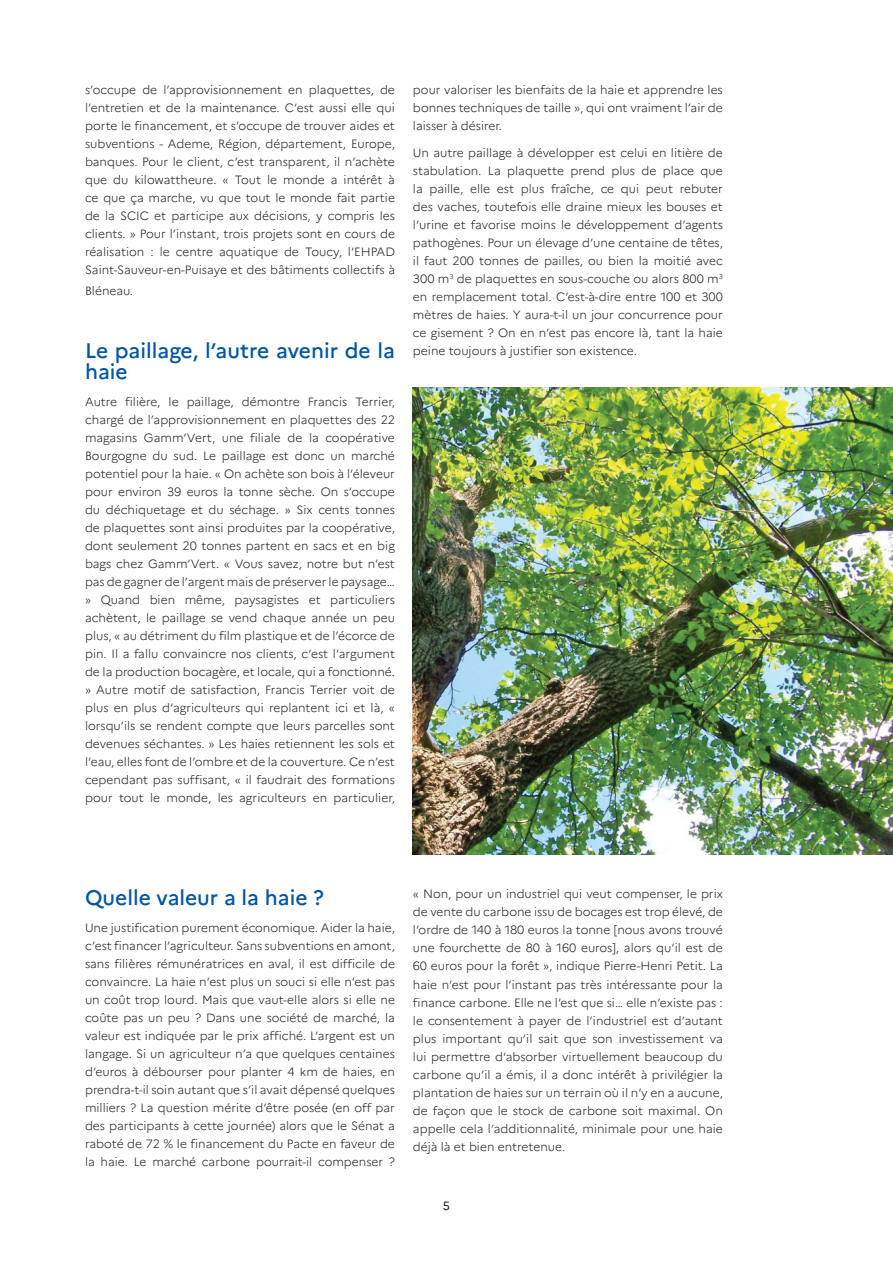
<style>
.page{position:relative;width:893px;height:1263px;background:#fff}
.page>*{position:absolute;margin:0;border:0;box-sizing:border-box;transform-origin:0 0}
.t1{font:500 21px/21px "Marianne";letter-spacing:-.005em;color:#0155a4}
.t2{font:300 12px/18px "Marianne";color:#231f20;text-align:justify}
.t3{font:12px "Marianne";color:#231f20}
</style>
<div class="page">
<img style="left:413px;top:388px;width:480px;height:466px">
<p class="t2" style="left:85px;top:81px;width:311px">s’occupe de l’approvisionnement en plaquettes, de l’entretien et de la maintenance. C’est aussi elle qui porte le financement, et s’occupe de trouver aides et subventions - Ademe, Région, département, Europe, banques. Pour le client, c’est transparent, il n’achète que du kilowattheure. « Tout le monde a intérêt à ce que ça marche, vu que tout le monde fait partie de la SCIC et participe aux décisions, y compris les clients. » Pour l’instant, trois projets sont en cours de réalisation : le centre aquatique de Toucy, l’EHPAD Saint-Sauveur-en-Puisaye et des bâtiments collectifs à</p>
<p class="t2" style="left:85px;top:282px;width:50px">Bléneau.</p>
<h1 class="t1" style="left:85px;top:340px;width:311px">Le paillage, l’autre avenir de la haie</h1>
<p class="t2" style="left:85px;top:392px;width:311px">Autre filière, le paillage, démontre Francis Terrier, chargé de l’approvisionnement en plaquettes des 22 magasins Gamm’Vert, une filiale de la coopérative Bourgogne du sud. Le paillage est donc un marché potentiel pour la haie. « On achète son bois à l’éleveur pour environ 39 euros la tonne sèche. On s’occupe du déchiquetage et du séchage. » Six cents tonnes de plaquettes sont ainsi produites par la coopérative, dont seulement 20 tonnes partent en sacs et en big bags chez Gamm’Vert. « Vous savez, notre but n’est pas de gagner de l’argent mais de préserver le paysage… » Quand bien même, paysagistes et particuliers achètent, le paillage se vend chaque année un peu plus, « au détriment du film plastique et de l’écorce de pin. Il a fallu convaincre nos clients, c’est l’argument de la production bocagère, et locale, qui a fonctionné. » Autre motif de satisfaction, Francis Terrier voit de plus en plus d’agriculteurs qui replantent ici et là, « lorsqu’ils se rendent compte que leurs parcelles sont devenues séchantes. » Les haies retiennent les sols et l’eau, elles font de l’ombre et de la couverture. Ce n’est cependant pas suffisant, « il faudrait des formations pour tout le monde, les agriculteurs en particulier,</p>
<p class="t2" style="left:413px;top:81px;width:311px">pour valoriser les bienfaits de la haie et apprendre les bonnes techniques de taille », qui ont vraiment l’air de laisser à désirer.</p>
<p class="t2" style="left:413px;top:143px;width:311px">Un autre paillage à développer est celui en litière de stabulation. La plaquette prend plus de place que la paille, elle est plus fraîche, ce qui peut rebuter des vaches, toutefois elle draine mieux les bouses et l’urine et favorise moins le développement d’agents pathogènes. Pour un élevage d’une centaine de têtes, il faut 200 tonnes de pailles, ou bien la moitié avec 300 m<sup>3</sup> de plaquettes en sous-couche ou alors 800 m<sup>3 </sup>en remplacement total. C’est-à-dire entre 100 et 300 mètres de haies. Y aura-t-il un jour concurrence pour ce gisement ? On en n’est pas encore là, tant la haie peine toujours à justifier son existence.</p>
<h1 class="t1" style="left:85px;top:887px;width:240px">Quelle valeur a la haie ?</h1>
<p class="t2" style="left:85px;top:918px;width:311px">Une justification purement économique. Aider la haie, c’est financer l’agriculteur. Sans subventions en amont, sans filières rémunératrices en aval, il est difficile de convaincre. La haie n’est plus un souci si elle n’est pas un coût trop lourd. Mais que vaut-elle alors si elle ne coûte pas un peu ? Dans une société de marché, la valeur est indiquée par le prix affiché. L’argent est un langage. Si un agriculteur n’a que quelques centaines d’euros à débourser pour planter 4 km de haies, en prendra-t-il soin autant que s’il avait dépensé quelques milliers ? La question mérite d’être posée (en off par des participants à cette journée) alors que le Sénat a raboté de 72 % le financement du Pacte en faveur de la haie. Le marché carbone pourrait-il compenser ?</p>
<p class="t2" style="left:413px;top:885px;width:311px">« Non, pour un industriel qui veut compenser, le prix de vente du carbone issu de bocages est trop élevé, de l’ordre de 140 à 180 euros la tonne [nous avons trouvé une fourchette de 80 à 160 euros], alors qu’il est de 60 euros pour la forêt », indique Pierre-Henri Petit. La haie n’est pour l’instant pas très intéressante pour la finance carbone. Elle ne l’est que si… elle n’existe pas : le consentement à payer de l’industriel est d’autant plus important qu’il sait que son investissement va lui permettre d’absorber virtuellement beaucoup du carbone qu’il a émis, il a donc intérêt à privilégier la plantation de haies sur un terrain où il n’y en a aucune, de façon que le stock de carbone soit maximal. On appelle cela l’additionnalité, minimale pour une haie déjà là et bien entretenue.</p>
<p class="t3" style="left:443px;top:1199px;width:9px">5</p>
</div>
